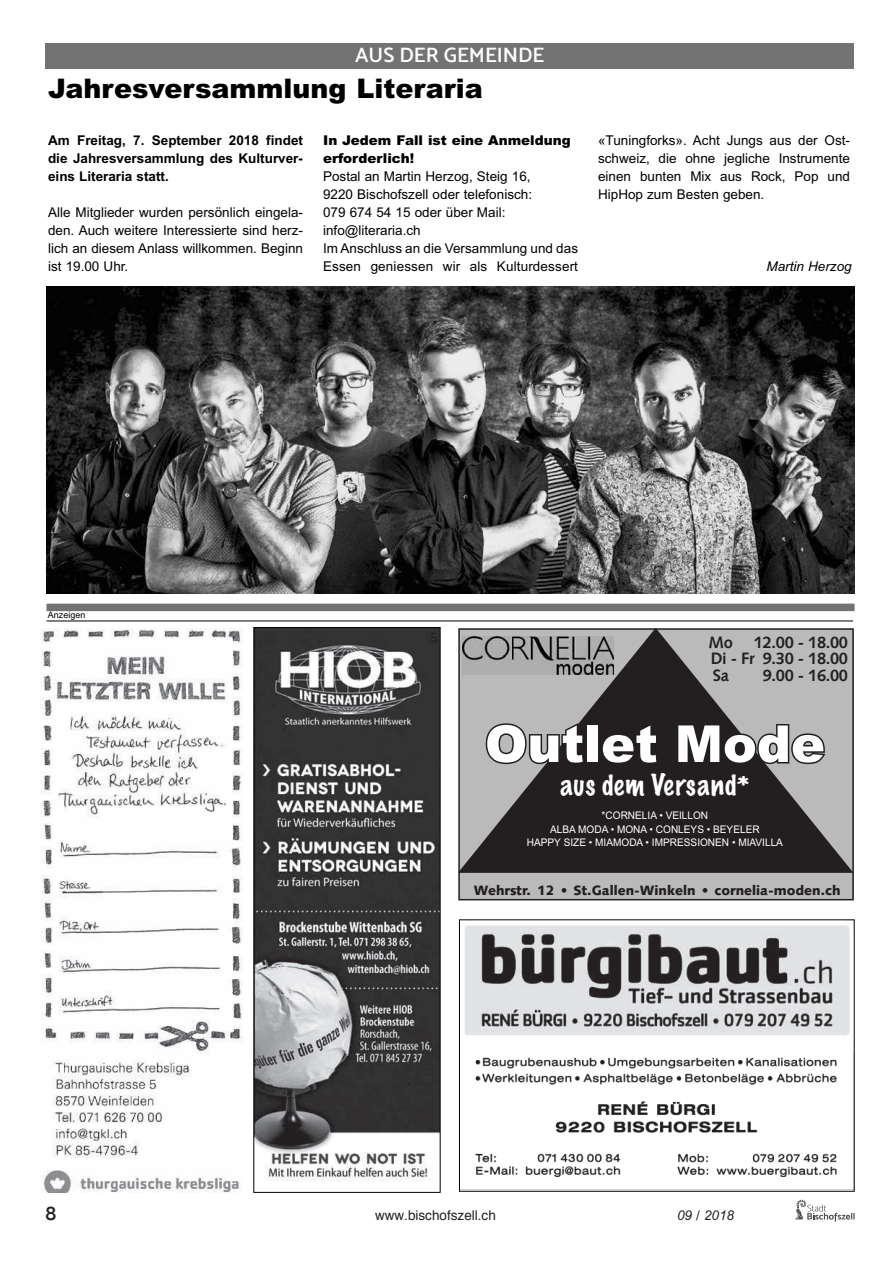
<style>
.page{position:relative;width:893px;height:1263px;background:#fff}
.page>*{position:absolute;margin:0;border:0;box-sizing:border-box;transform-origin:0 0}
.t1{font:51px "Arial Black+T42";color:#fff}
.t2{font:900 27px "Arial";color:#000}
.t3{font:27px "Marker Felt Thin+T42";letter-spacing:.03em;color:#fff}
.t4{font:21px "Mosk Semi Bold 600";color:#fff}
.t5{font:21px "Mosk Semi Bold 600";color:#231f20}
.t6{font:21px "Mosk Semi Bold 600";color:#000}
.t7{font:16.5px/16.5px "Syntax Com Bold+T42";letter-spacing:-.02em;color:#231f20;text-align:justify}
.t8{font:13.5px/18px "Arial";color:#000;text-align:justify}
.t9{font:700 13.5px/18px "Arial";color:#000;text-align:justify}
.t10{font:13.5px "Syntax Com Black+T42";color:#231f20}
.t11{font:900 13.5px/18px "Arial";color:#000}
.t12{font:13.5px "Helvetica";color:#231f20}
.t13{font:italic 13.5px "Arial";color:#000}
.t14{font:italic 13.5px "Arial";color:#231f20}
.t15{font:10.5px/13.5px "Arial MT+T42";color:#fff;text-align:center;scale:.96 1}
.t16{font:9px "Arial";color:#000}
</style>
<div class="page">
<svg style="left:795px;top:1200px;width:60px;height:21px"></svg>
<div style="left:46px;top:43px;width:808px;height:26px;background:#737373"></div>
<img style="left:255px;top:629px;width:184px;height:553px">
<div style="left:253px;top:627px;width:188px;height:565px;border:1px solid #000"></div>
<img style="left:41px;top:628px;width:202px;height:564px">
<img style="left:475px;top:1057px;width:362px;height:120px">
<img style="left:464px;top:925px;width:386px;height:111px">
<div style="left:459px;top:629px;width:394px;height:271px;background:#bababa"></div>
<svg style="left:458px;top:628px;width:395px;height:245px;fill:#231f20"></svg>
<svg style="left:484px;top:720px;width:176px;height:46px"></svg>
<svg style="left:675px;top:710px;width:153px;height:56px"></svg>
<img style="left:462px;top:636px;width:152px;height:38px">
<div style="left:46px;top:604px;width:809px;height:7px;background:#737373"></div>
<hr style="left:46px;top:621px;width:807px;height:1px;background:#000">
<img style="left:47px;top:286px;width:808px;height:308px">
<h3 class="t4" style="left:355px;top:43px;width:191px">AUS DER GEMEINDE</h3>
<h2 class="t2" style="left:48px;top:69px;width:436px">Jahresversammlung Literaria</h2>
<p class="t9" style="left:48px;top:132px;width:256px">Am Freitag, 7. September 2018 findet die Jahresversammlung des Kulturver&shy;eins Literaria statt.</p>
<p class="t8" style="left:48px;top:203px;width:256px">Alle Mitglieder wurden persönlich eingela&shy;den. Auch weitere Interessierte sind herz&shy;lich an diesem Anlass willkommen. Beginn ist 19.00 Uhr.</p>
<p class="t11" style="left:323px;top:131px;width:249px">In Jedem Fall ist eine Anmeldung erforderlich!</p>
<p class="t8" style="left:323px;top:167px;width:256px;text-align:left">Postal an Martin Herzog, Steig 16,<br>9220 Bischofszell oder telefonisch:<br>079 674 54 15 oder über Mail: info@literaria.ch<br>Im Anschluss an die Versammlung und das<br>Essen geniessen wir als Kulturdessert</p>
<p class="t8" style="left:598px;top:131px;width:253px">«Tuningforks». Acht Jungs aus der Ost&shy;schweiz, die ohne jegliche Instrumente einen bunten Mix aus Rock, Pop und HipHop zum Besten geben.</p>
<p class="t13" style="left:766px;top:257px;width:87px">Martin Herzog</p>
<p class="t16" style="left:48px;top:609px;width:39px">Anzeigen</p>
<p class="t7" style="left:708px;top:634px;width:26px">Mo</p>
<p class="t7" style="left:711px;top:634px;width:139px;text-indent:43px">12.00 - 18.00<br>Di - Fr 9.30 - 18.00<br>Sa</p>
<p class="t7" style="left:763px;top:667px;width:87px">9.00 - 16.00</p>
<h1 class="t1" style="left:485px;top:707px;width:341px">Outlet Mode</h1>
<h2 class="t3" style="left:561px;top:763px;width:190px">aus dem Versand*</h2>
<p class="t15" style="left:527px;top:809px;width:268px">*CORNELIA • VEILLON<br>ALBA MODA • MONA • CONLEYS • BEYELER<br>HAPPY SIZE • MIAMODA • IMPRESSIONEN • MIAVILLA</p>
<p class="t10" style="left:474px;top:882px;width:368px">Wehrstr. 12 • St.Gallen-Winkeln • cornelia-moden.ch</p>
<h3 class="t5" style="left:46px;top:1200px;width:12px">8</h3>
<p class="t12" style="left:375px;top:1204px;width:122px">www.bischofszell.ch</p>
<p class="t14" style="left:677px;top:1207px;width:59px">09 / 2018</p>
<h3 class="t6" style="left:48px;top:1203px;width:12px">8</h3>
<p class="t8" style="left:361px;top:1209px;width:122px">www.bischofszell.ch</p>
</div>
